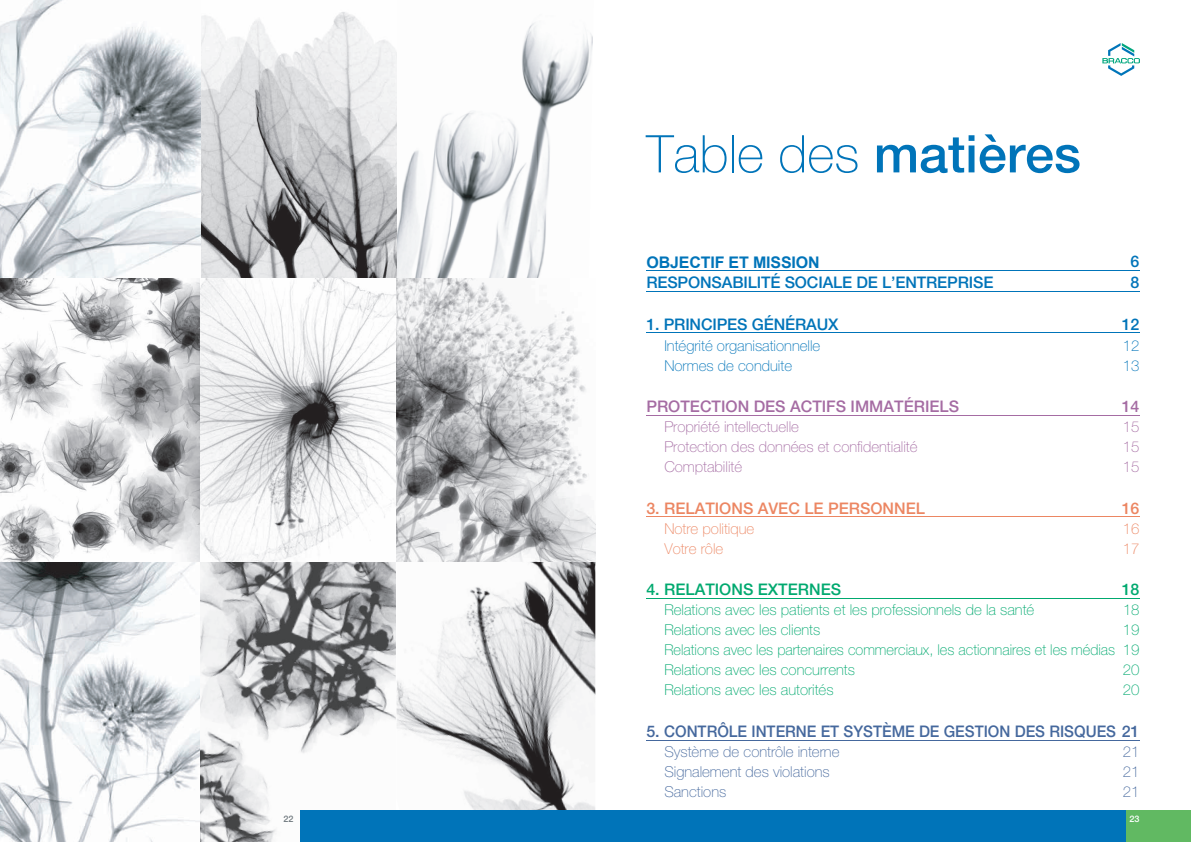
<style>
.page{position:relative;width:1191px;height:842px;background:#fff}
.page>*{position:absolute;margin:0;border:0;box-sizing:border-box;transform-origin:0 0}
.t1{font:100 52px "Helvetica Neue LT Std";color:#0074b9}
.t2{font:500 16px "Helvetica Neue LT Std";letter-spacing:-.01em;color:#0074b9}
.t3{font:500 16px "Helvetica Neue LT Std";color:#45689d}
.t4{font:500 16px "Helvetica Neue LT Std";color:#a56ca3}
.t5{font:500 16px "Helvetica Neue LT Std";color:#ec8662}
.t6{font:500 16px "Helvetica Neue LT Std";color:#00a96f}
.t7{font:700 16px "Arial";letter-spacing:-.01em;color:#0074b9}
.t8{font:100 15px/20px "Helvetica Neue LT Std";color:#00a96f;text-align:justify}
.t9{font:100 15px "Helvetica Neue LT Std";color:#a56ca3}
.t10{font:100 15px "Helvetica Neue LT Std";color:#45689d}
.t11{font:100 15px "Helvetica Neue LT Std";color:#0074b9}
.t12{font:100 15px "Helvetica Neue LT Std";color:#ec8662}
.t13{font:500 9px "Helvetica Neue LT Std";color:#70797f}
.t14{font:500 9px "Helvetica Neue LT Std";color:#fff}
.s1{font-weight:500}
</style>
<div class="page">
<img style="left:200px;top:12px;width:197px;height:266px">
<svg style="left:397px;top:22px;width:196px;height:256px"></svg>
<svg style="left:0;top:0;width:200px;height:278px"></svg>
<img style="left:0;top:278px;width:396px;height:564px">
<svg style="left:199px;top:278px;width:197px;height:283px;fill:#f4f5f5"></svg>
<img style="left:396px;top:278px;width:199px;height:532px">
<svg style="left:397px;top:278px;width:198px;height:283px"></svg>
<svg style="left:0;top:561px;width:199px;height:281px"></svg>
<div style="left:300px;top:810px;width:295px;height:32px;background:#0074b9"></div>
<hr style="left:646px;top:270px;width:494px;height:1px;background:#0074b9">
<hr style="left:646px;top:291px;width:494px;height:1px;background:#0074b9">
<hr style="left:646px;top:332px;width:494px;height:1px;background:#0074b9">
<hr style="left:646px;top:415px;width:494px;height:1px;background:#a56ca3">
<hr style="left:646px;top:516px;width:494px;height:1px;background:#ec8662">
<hr style="left:646px;top:598px;width:494px;height:1px;background:#00a96f">
<hr style="left:646px;top:740px;width:494px;height:1px;background:#45689d">
<div style="left:595px;top:810px;width:596px;height:32px;background:#0074b9"></div>
<div style="left:1126px;top:810px;width:65px;height:32px;background:#61b962"></div>
<svg style="left:1102px;top:43px;width:38px;height:33px"></svg>
<p class="t13" style="left:283px;top:813px;width:12px">22</p>
<h1 class="t1" style="left:646px;top:124px;width:436px">Table des <span class="s1">matières</span></h1>
<p class="t7" style="left:646px;top:251px;width:175px">OBJECTIF ET MISSION</p>
<p class="t2" style="left:1130px;top:252px;width:10px">6</p>
<p class="t2" style="left:646px;top:273px;width:349px">RESPONSABILITÉ SOCIALE DE L’ENTREPRISE</p>
<p class="t2" style="left:1130px;top:273px;width:10px">8</p>
<p class="t2" style="left:646px;top:314px;width:194px">1. PRINCIPES GÉNÉRAUX</p>
<p class="t2" style="left:1122px;top:314px;width:19px">12</p>
<p class="t11" style="left:664px;top:337px;width:158px">Intégrité organisationnelle</p>
<p class="t11" style="left:1123px;top:337px;width:18px">12</p>
<p class="t11" style="left:664px;top:357px;width:129px">Normes de conduite</p>
<p class="t11" style="left:1123px;top:357px;width:18px">13</p>
<p class="t4" style="left:646px;top:397px;width:314px">PROTECTION DES ACTIFS IMMATÉRIELS</p>
<p class="t4" style="left:1122px;top:397px;width:19px">14</p>
<p class="t9" style="left:664px;top:418px;width:136px">Propriété intellectuelle</p>
<p class="t9" style="left:1123px;top:418px;width:18px">15</p>
<p class="t9" style="left:664px;top:438px;width:255px">Protection des données et confidentialité</p>
<p class="t9" style="left:1123px;top:438px;width:18px">15</p>
<p class="t9" style="left:664px;top:458px;width:79px">Comptabilité</p>
<p class="t9" style="left:1123px;top:458px;width:18px">15</p>
<p class="t5" style="left:646px;top:498px;width:280px">3. RELATIONS AVEC LE PERSONNEL</p>
<p class="t5" style="left:1122px;top:498px;width:19px">16</p>
<p class="t12" style="left:664px;top:520px;width:91px">Notre politique</p>
<p class="t12" style="left:1123px;top:520px;width:18px">16</p>
<p class="t12" style="left:664px;top:540px;width:60px">Votre rôle</p>
<p class="t12" style="left:1123px;top:540px;width:18px">17</p>
<p class="t6" style="left:646px;top:580px;width:196px">4. RELATIONS EXTERNES</p>
<p class="t6" style="left:1122px;top:580px;width:19px">18</p>
<p class="t8" style="left:664px;top:600px;width:371px">Relations avec les patients et les professionnels de la santé</p>
<p class="t8" style="left:1123px;top:600px;width:18px">18</p>
<p class="t8" style="left:664px;top:620px;width:157px">Relations avec les clients</p>
<p class="t8" style="left:664px;top:620px;width:477px;text-indent:458px">19<br>Relations avec les partenaires commerciaux, les actionnaires et les médias 19<br>Relations avec les concurrents</p>
<p class="t8" style="left:1123px;top:660px;width:18px">20</p>
<p class="t8" style="left:664px;top:680px;width:171px">Relations avec les autorités</p>
<p class="t8" style="left:1123px;top:680px;width:18px">20</p>
<p class="t3" style="left:646px;top:722px;width:494px">5. CONTRÔLE INTERNE ET SYSTÈME DE GESTION DES RISQUES 21</p>
<p class="t10" style="left:664px;top:743px;width:177px">Système de contrôle interne</p>
<p class="t10" style="left:1123px;top:743px;width:18px">21</p>
<p class="t10" style="left:664px;top:763px;width:167px">Signalement des violations</p>
<p class="t10" style="left:1123px;top:763px;width:18px">21</p>
<p class="t10" style="left:664px;top:783px;width:63px">Sanctions</p>
<p class="t10" style="left:1123px;top:783px;width:18px">21</p>
<p class="t14" style="left:1130px;top:813px;width:12px">23</p>
</div>
